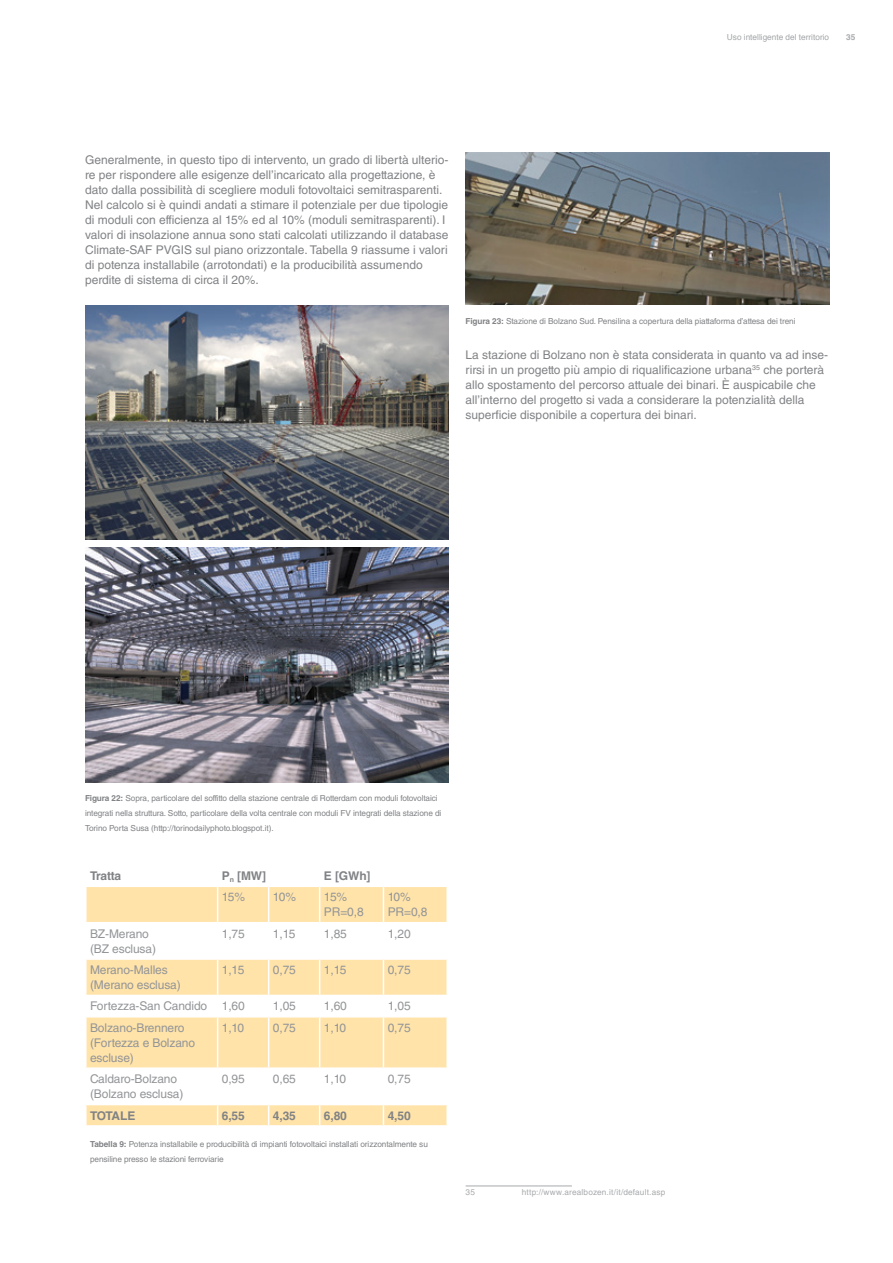
<style>
.page{position:relative;width:893px;height:1263px;background:#fff}
.page>*{position:absolute;margin:0;border:0;box-sizing:border-box;transform-origin:0 0}
.t1{font:12px/15px "Helvetica LT Std";color:#808285}
.t2{font:12px/15px "Helvetica LT Std";letter-spacing:-.01em;color:#939598}
.t3{font:700 12px "Helvetica LT Std";letter-spacing:-.01em;color:#808285}
.t4{font:8.25px/15px "Helvetica LT Std";letter-spacing:-.01em;color:#808285}
.t5{font:8.25px "Helvetica LT Std";letter-spacing:.02em;color:#a7a9ac}
.t6{font:8.25px "Helvetica";color:#a3a5a8}
.t7{font:700 8.25px "Helvetica LT Std";color:#a7a9ac}
.s1{font-weight:700}
</style>
<div class="page">
<hr style="left:466px;top:1186px;width:106px;height:1px;background:#a7a9ac">
<svg style="left:87px;top:887px;width:359px;height:238px;fill:#ffe3a9"></svg>
<hr style="left:217px;top:887px;width:1px;height:35px;background:#fff">
<hr style="left:268px;top:887px;width:1px;height:35px;background:#fff">
<hr style="left:319px;top:887px;width:1px;height:35px;background:#fff">
<hr style="left:383px;top:887px;width:1px;height:35px;background:#fff">
<hr style="left:85px;top:922px;width:133px;height:1px;background:#fff">
<hr style="left:218px;top:922px;width:51px;height:1px;background:#fff">
<hr style="left:217px;top:923px;width:1px;height:35px;background:#fff">
<hr style="left:269px;top:922px;width:51px;height:1px;background:#fff">
<hr style="left:268px;top:923px;width:1px;height:35px;background:#fff">
<hr style="left:320px;top:922px;width:63px;height:1px;background:#fff">
<hr style="left:319px;top:923px;width:1px;height:35px;background:#fff">
<hr style="left:383px;top:922px;width:65px;height:1px;background:#fff">
<hr style="left:383px;top:923px;width:1px;height:35px;background:#fff">
<hr style="left:85px;top:958px;width:133px;height:2px;background:#fff">
<hr style="left:218px;top:958px;width:51px;height:2px;background:#fff">
<hr style="left:217px;top:960px;width:1px;height:35px;background:#fff">
<hr style="left:269px;top:958px;width:51px;height:2px;background:#fff">
<hr style="left:268px;top:960px;width:1px;height:35px;background:#fff">
<hr style="left:320px;top:958px;width:63px;height:2px;background:#fff">
<hr style="left:319px;top:960px;width:1px;height:35px;background:#fff">
<hr style="left:383px;top:958px;width:65px;height:2px;background:#fff">
<hr style="left:383px;top:960px;width:1px;height:35px;background:#fff">
<hr style="left:85px;top:995px;width:133px;height:1px;background:#fff">
<hr style="left:218px;top:995px;width:51px;height:1px;background:#fff">
<svg style="left:217px;top:996px;width:1px;height:20px"></svg>
<hr style="left:269px;top:995px;width:51px;height:1px;background:#fff">
<svg style="left:268px;top:996px;width:1px;height:20px"></svg>
<hr style="left:320px;top:995px;width:63px;height:1px;background:#fff">
<svg style="left:319px;top:996px;width:1px;height:20px"></svg>
<hr style="left:383px;top:995px;width:65px;height:1px;background:#fff">
<svg style="left:383px;top:996px;width:1px;height:20px"></svg>
<hr style="left:85px;top:1016px;width:133px;height:1px;background:#fff">
<hr style="left:218px;top:1016px;width:51px;height:1px;background:#fff">
<hr style="left:217px;top:1017px;width:1px;height:50px;background:#fff">
<hr style="left:269px;top:1016px;width:51px;height:1px;background:#fff">
<hr style="left:268px;top:1017px;width:1px;height:50px;background:#fff">
<hr style="left:320px;top:1016px;width:63px;height:1px;background:#fff">
<hr style="left:319px;top:1017px;width:1px;height:50px;background:#fff">
<hr style="left:383px;top:1016px;width:65px;height:1px;background:#fff">
<hr style="left:383px;top:1017px;width:1px;height:50px;background:#fff">
<hr style="left:85px;top:1067px;width:133px;height:2px;background:#fff">
<hr style="left:218px;top:1067px;width:51px;height:2px;background:#fff">
<hr style="left:217px;top:1069px;width:1px;height:35px;background:#fff">
<hr style="left:269px;top:1067px;width:51px;height:2px;background:#fff">
<hr style="left:268px;top:1069px;width:1px;height:35px;background:#fff">
<hr style="left:320px;top:1067px;width:63px;height:2px;background:#fff">
<hr style="left:319px;top:1069px;width:1px;height:35px;background:#fff">
<hr style="left:383px;top:1067px;width:65px;height:2px;background:#fff">
<hr style="left:383px;top:1069px;width:1px;height:35px;background:#fff">
<hr style="left:85px;top:1104px;width:133px;height:1px;background:#fff">
<hr style="left:218px;top:1104px;width:51px;height:1px;background:#fff">
<svg style="left:217px;top:1105px;width:1px;height:20px"></svg>
<hr style="left:269px;top:1104px;width:51px;height:1px;background:#fff">
<svg style="left:268px;top:1105px;width:1px;height:20px"></svg>
<hr style="left:320px;top:1104px;width:63px;height:1px;background:#fff">
<svg style="left:319px;top:1105px;width:1px;height:20px"></svg>
<hr style="left:383px;top:1104px;width:65px;height:1px;background:#fff">
<svg style="left:383px;top:1105px;width:1px;height:20px"></svg>
<img style="left:85px;top:305px;width:364px;height:235px">
<img style="left:85px;top:548px;width:364px;height:234px">
<img style="left:466px;top:152px;width:363px;height:153px">
<p class="t6" style="left:727px;top:31px;width:104px">Uso intelligente del territorio</p>
<p class="t7" style="left:846px;top:32px;width:11px">35</p>
<p class="t1" style="left:85px;top:152px;width:365px">Generalmente, in questo tipo di intervento, un grado di libertà ulterio&shy;re per rispondere alle esigenze dell’incaricato alla progettazione, è dato dalla possibilità di scegliere moduli fotovoltaici semitrasparenti.<br>Nel calcolo si è quindi andati a stimare il potenziale per due tipologie di moduli con efficienza al 15% ed al 10% (moduli semitrasparenti). I valori di insolazione annua sono stati calcolati utilizzando il database Climate-SAF PVGIS sul piano orizzontale. Tabella 9 riassume i valori di potenza installabile (arrotondati) e la producibilità assumendo perdite di sistema di circa il 20%.</p>
<p class="t4" style="left:466px;top:313px;width:331px"><span class="s1">Figura 23:</span> Stazione di Bolzano Sud. Pensilina a copertura della piattaforma d’attesa dei treni</p>
<p class="t1" style="left:466px;top:347px;width:364px">La stazione di Bolzano non è stata considerata in quanto va ad inse&shy;rirsi in un progetto più ampio di riqualificazione urbana<sup>35</sup> che porterà allo spostamento del percorso attuale dei binari. È auspicabile che all’interno del progetto si vada a considerare la potenzialità della superficie disponibile a copertura dei binari.</p>
<p class="t4" style="left:85px;top:790px;width:358px"><span class="s1">Figura 22:</span> Sopra, particolare del soffitto della stazione centrale di Rotterdam con moduli fotovoltaici integrati nella struttura. Sotto, particolare della volta centrale con moduli FV integrati della stazione di<br>Torino Porta Susa (http://torinodailyphoto.blogspot.it).</p>
<p class="t3" style="left:90px;top:868px;width:33px">Tratta</p>
<p class="t3" style="left:222px;top:868px;width:46px">P<sub>n</sub> [MW]</p>
<p class="t3" style="left:324px;top:868px;width:48px">E [GWh]</p>
<p class="t2" style="left:222px;top:889px;width:25px">15%</p>
<p class="t2" style="left:273px;top:889px;width:25px">10%</p>
<p class="t2" style="left:324px;top:889px;width:41px">15%<br>PR=0,8</p>
<p class="t2" style="left:388px;top:889px;width:41px">10%<br>PR=0,8</p>
<p class="t2" style="left:90px;top:926px;width:68px">BZ-Merano (BZ esclusa)</p>
<p class="t2" style="left:222px;top:926px;width:24px">1,75</p>
<p class="t2" style="left:273px;top:926px;width:24px">1,15</p>
<p class="t2" style="left:324px;top:926px;width:24px">1,85</p>
<p class="t2" style="left:388px;top:926px;width:24px">1,20</p>
<p class="t2" style="left:90px;top:962px;width:92px">Merano-Malles (Merano esclusa)</p>
<p class="t2" style="left:222px;top:962px;width:24px">1,15</p>
<p class="t2" style="left:273px;top:962px;width:24px">0,75</p>
<p class="t2" style="left:324px;top:962px;width:24px">1,15</p>
<p class="t2" style="left:388px;top:962px;width:24px">0,75</p>
<p class="t2" style="left:90px;top:999px;width:156px">Fortezza-San Candido 1,60</p>
<p class="t2" style="left:273px;top:999px;width:24px">1,05</p>
<p class="t2" style="left:324px;top:999px;width:24px">1,60</p>
<p class="t2" style="left:388px;top:999px;width:24px">1,05</p>
<p class="t2" style="left:90px;top:1020px;width:107px">Bolzano-Brennero (Fortezza e Bolzano escluse)</p>
<p class="t2" style="left:222px;top:1020px;width:24px">1,10</p>
<p class="t2" style="left:273px;top:1020px;width:24px">0,75</p>
<p class="t2" style="left:324px;top:1020px;width:24px">1,10</p>
<p class="t2" style="left:388px;top:1020px;width:24px">0,75</p>
<p class="t2" style="left:90px;top:1071px;width:95px">Caldaro-Bolzano (Bolzano esclusa)</p>
<p class="t2" style="left:222px;top:1071px;width:24px">0,95</p>
<p class="t2" style="left:273px;top:1071px;width:24px">0,65</p>
<p class="t2" style="left:324px;top:1071px;width:24px">1,10</p>
<p class="t2" style="left:388px;top:1071px;width:24px">0,75</p>
<p class="t3" style="left:90px;top:1108px;width:47px">TOTALE</p>
<p class="t3" style="left:222px;top:1108px;width:24px">6,55</p>
<p class="t3" style="left:273px;top:1108px;width:24px">4,35</p>
<p class="t3" style="left:324px;top:1108px;width:24px">6,80</p>
<p class="t3" style="left:388px;top:1108px;width:24px">4,50</p>
<p class="t4" style="left:90px;top:1136px;width:339px"><span class="s1">Tabella 9:</span> Potenza installabile e producibilità di impianti fotovoltaici installati orizzontalmente su pensiline presso le stazioni ferroviarie</p>
<p class="t5" style="left:466px;top:1187px;width:11px">35</p>
<p class="t5" style="left:522px;top:1187px;width:145px">http://www.arealbozen.it/it/default.asp</p>
</div>
